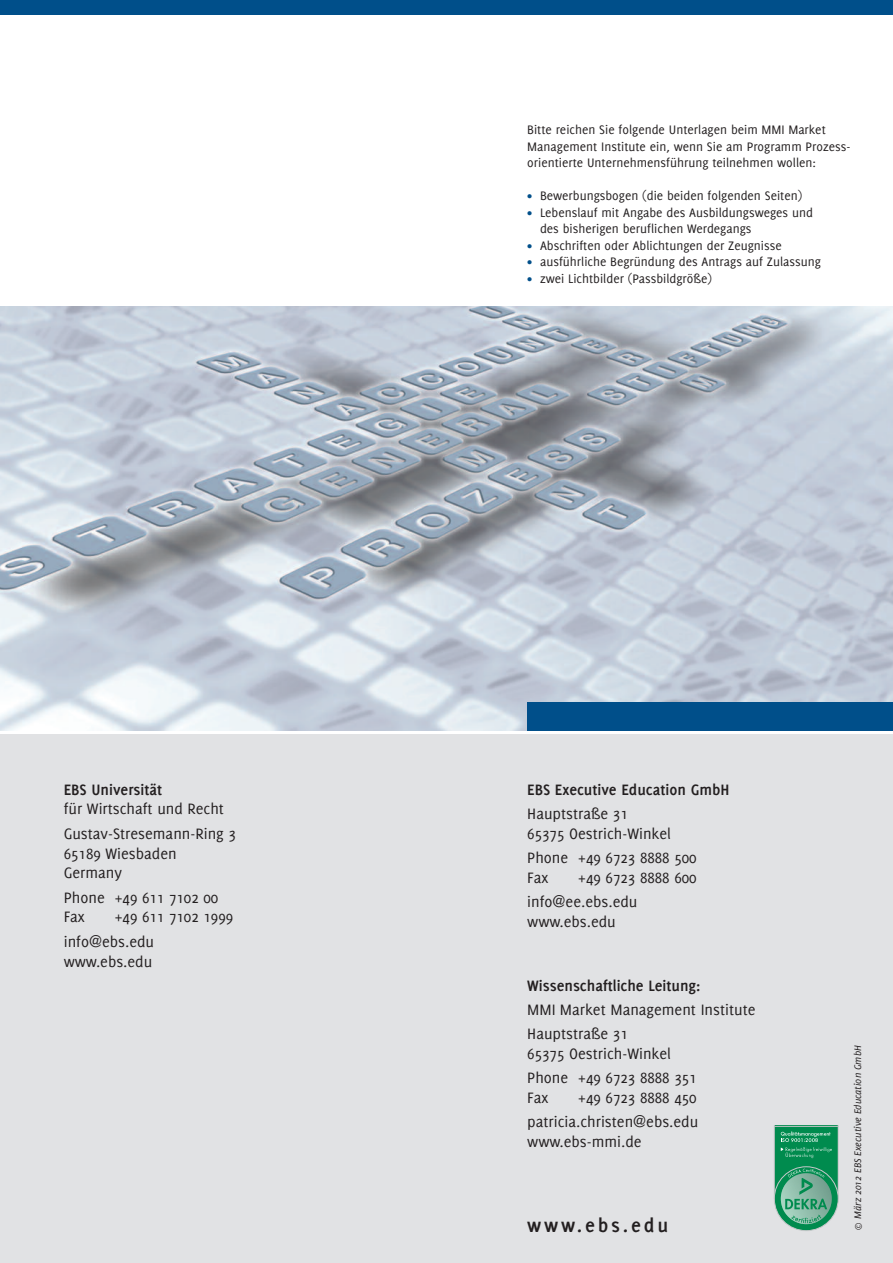
<style>
.page{position:relative;width:893px;height:1263px;background:#fff}
.page>*{position:absolute;margin:0;border:0;box-sizing:border-box;transform-origin:0 0}
.t1{font:700 21px "Delicious";letter-spacing:.135em;color:#231f20}
.t2{font:16.5px/24.3px "Delicious";color:#231f20}
.t3{font:700 16.5px "Delicious";color:#231f20}
.t4{font:13.5px/16.5px "Delicious";color:#231f20}
.t5{font:italic 10.5px "Delicious";color:#231f20}
.s1{font-weight:700;font-style:italic;font-size:12px;color:#004f8a}
</style>
<div class="page">
<img style="left:0;top:306px;width:893px;height:425px">
<div style="left:0;top:0;width:893px;height:15px;background:#004f8a"></div>
<div style="left:527px;top:702px;width:366px;height:29px;background:#004f8a"></div>
<div style="left:0;top:734px;width:893px;height:529px;background:#e1e2e4"></div>
<svg style="left:774px;top:1167px;width:64px;height:64px"></svg>
<svg style="left:774px;top:1126px;width:65px;height:98px;background:#3fa076"></svg>
<p class="t3" style="left:64px;top:783px;width:100px">EBS Universität</p>
<p class="t2" style="left:64px;top:798px;width:174px">für Wirtschaft und Recht<br>Gustav-Stresemann-Ring 3</p>
<p class="t2" style="left:64px;top:844px;width:114px;line-height:19.8px">65189 Wiesbaden<br>Germany</p>
<p class="t2" style="left:64px;top:888px;width:156px;line-height:19.8px">Phone +49 611 7102 00<br>Fax</p>
<p class="t2" style="left:64px;top:906px;width:171px;text-indent:51px">+49 611 7102 1999 info@ebs.edu</p>
<p class="t2" style="left:64px;top:950px;width:90px">www.ebs.edu</p>
<p class="t4" style="left:527px;top:123px;width:325px">Bitte reichen Sie folgende Unterlagen beim MMI Market<br>Management Institute ein, wenn Sie am Programm Prozess&shy;orientierte Unternehmensführung teilnehmen wollen:</p>
<p class="t4" style="left:527px;top:189px;width:277px"><span class="s1">•</span> Bewerbungsbogen (die beiden folgenden Seiten)</p>
<p class="t4" style="left:540px;top:205px;width:274px;text-indent:-13px"><span class="s1">•</span> Lebenslauf mit Angabe des Ausbildungsweges und des bisherigen beruflichen Werdegangs</p>
<p class="t4" style="left:527px;top:238px;width:256px"><span class="s1">•</span> Abschriften oder Ablichtungen der Zeugnisse</p>
<p class="t4" style="left:527px;top:255px;width:295px"><span class="s1">•</span> ausführliche Begründung des Antrags auf Zulassung</p>
<p class="t4" style="left:527px;top:271px;width:186px"><span class="s1">•</span> zwei Lichtbilder (Passbildgröße)</p>
<p class="t3" style="left:527px;top:783px;width:204px">EBS Executive Education GmbH</p>
<p class="t2" style="left:527px;top:805px;width:145px;line-height:19.8px">Hauptstraße 31<br>65375 Oestrich-Winkel</p>
<p class="t2" style="left:527px;top:849px;width:171px;line-height:19.8px">Phone +49 6723 8888 500<br>Fax</p>
<p class="t2" style="left:527px;top:866px;width:171px;text-indent:51px">+49 6723 8888 600 info@ee.ebs.edu</p>
<p class="t2" style="left:527px;top:910px;width:90px">www.ebs.edu</p>
<p class="t3" style="left:527px;top:979px;width:175px">Wissenschaftliche Leitung:</p>
<p class="t2" style="left:527px;top:998px;width:230px">MMI Market Management Institute<br>Hauptstraße 31</p>
<p class="t2" style="left:527px;top:1042px;width:171px">65375 Oestrich-Winkel<br>Phone +49 6723 8888 351</p>
<p class="t2" style="left:527px;top:1087px;width:23px">Fax</p>
<p class="t2" style="left:527px;top:1087px;width:173px;text-align:right">+49 6723 8888 450 patricia.christen@ebs.edu</p>
<p class="t2" style="left:527px;top:1131px;width:116px">www.ebs-mmi.de</p>
<h1 class="t1" style="left:527px;top:1217px;width:143px">www.ebs.edu</h1>
<p class="t5" style="left:851px;top:1231px;width:187px;rotate:-90deg">© März 2012 EBS Executive Education GmbH</p>
</div>
